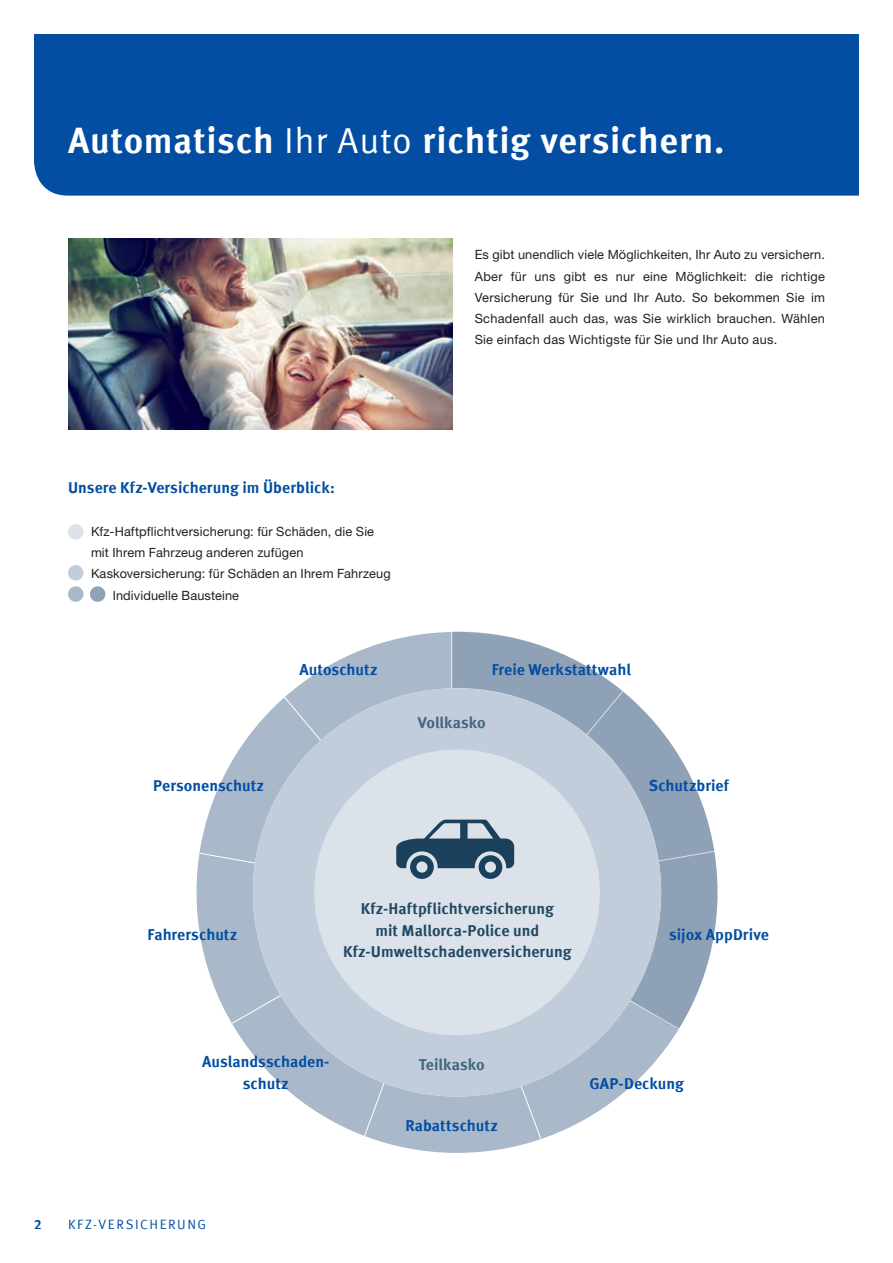
<style>
.page{position:relative;width:893px;height:1263px;background:#fff}
.page>*{position:absolute;margin:0;border:0;box-sizing:border-box;transform-origin:0 0}
.t1{font:700 36px "Meta Offc Pro";letter-spacing:.02em;color:#fff}
.t2{font:700 15.75px/21.3px "Meta Offc Pro";color:#034ea2;text-align:center}
.t3{font:700 15.75px/21.3px "Meta Offc Pro";color:#204964;text-align:center}
.t4{font:700 15.75px "Meta Offc Pro";color:#43657f}
.t5{font:13.5px "Meta Offc Pro Norm";letter-spacing:.115em;color:#034ea2}
.t6{font:700 13.5px "Meta Offc Pro";color:#034ea2}
.t7{font:12.75px/21.3px "Helvetica Neue LTW1 G";letter-spacing:.015em;color:#231f20;text-align:justify}
.s1{font-family:"Meta Offc Pro Norm";font-weight:400}
</style>
<div class="page">
<svg style="left:197px;top:632px;width:481px;height:521px"></svg>
<div style="left:34px;top:34px;width:825px;height:162px;background:#034ea2"></div>
<img style="left:68px;top:238px;width:385px;height:191px">
<div style="left:68px;top:586px;width:15px;height:16px;background:#a9b9ca;border-radius:50%"></div>
<div style="left:90px;top:586px;width:15px;height:16px;background:#8ea3b8;border-radius:50%"></div>
<div style="left:68px;top:565px;width:15px;height:15px;background:#c1cdda;border-radius:50%"></div>
<div style="left:68px;top:524px;width:15px;height:16px;background:#dce2ea;border-radius:50%"></div>
<svg style="left:452px;top:631px;width:265px;height:399px;fill:#8fa1b6"></svg>
<div style="left:253px;top:688px;width:408px;height:408px;background:#c1cdda;border-radius:50%"></div>
<div style="left:314px;top:749px;width:286px;height:286px;background:#dce2ea;border-radius:50%"></div>
<svg style="left:396px;top:820px;width:118px;height:59px"></svg>
<h1 class="t1" style="left:68px;top:112px;width:658px">Automatisch <span class="s1">Ihr Auto</span> richtig versichern.</h1>
<p class="t7" style="left:475px;top:244px;width:352px">Es gibt unendlich viele Möglichkeiten, Ihr Auto zu versichern.<br>Aber für uns gibt es nur eine Möglichkeit: die richtige Versicherung für Sie und Ihr Auto. So bekommen Sie im Schadenfall auch das, was Sie wirklich brauchen. Wählen Sie einfach das Wichtigste für Sie und Ihr Auto aus.</p>
<p class="t2" style="left:68px;top:476px;width:268px">Unsere Kfz-Versicherung im Überblick:</p>
<p class="t7" style="left:91px;top:520px;width:285px">Kfz-Haftpflichtversicherung: für Schäden, die Sie</p>
<p class="t7" style="left:91px;top:542px;width:214px">mit Ihrem Fahrzeug anderen zufügen</p>
<p class="t7" style="left:91px;top:563px;width:301px">Kaskoversicherung: für Schäden an Ihrem Fahrzeug</p>
<p class="t7" style="left:113px;top:584px;width:128px">Individuelle Bausteine</p>
<p class="t2" style="left:300px;top:658px;width:80px">Autoschutz</p>
<p class="t2" style="left:153px;top:774px;width:113px">Personenschutz</p>
<p class="t2" style="left:492px;top:658px;width:141px">Freie Werkstattwahl</p>
<p class="t4" style="left:418px;top:710px;width:69px">Vollkasko</p>
<p class="t2" style="left:649px;top:774px;width:81px">Schutzbrief</p>
<p class="t2" style="left:148px;top:923px;width:91px">Fahrerschutz</p>
<p class="t3" style="left:343px;top:897px;width:230px">Kfz-Haftpflichtversicherung<br>mit Mallorca-Police und<br>Kfz-Umweltschadenversicherung</p>
<p class="t2" style="left:669px;top:923px;width:101px">sijox AppDrive</p>
<p class="t2" style="left:202px;top:1050px;width:127px">Auslandsschaden&shy;schutz</p>
<p class="t6" style="left:34px;top:1214px;width:9px">2</p>
<p class="t5" style="left:68px;top:1214px;width:140px">KFZ-VERSICHERUNG</p>
<p class="t4" style="left:419px;top:1052px;width:67px">Teilkasko</p>
<p class="t2" style="left:406px;top:1114px;width:94px">Rabattschutz</p>
<p class="t2" style="left:589px;top:1071px;width:96px">GAP-Deckung</p>
</div>
